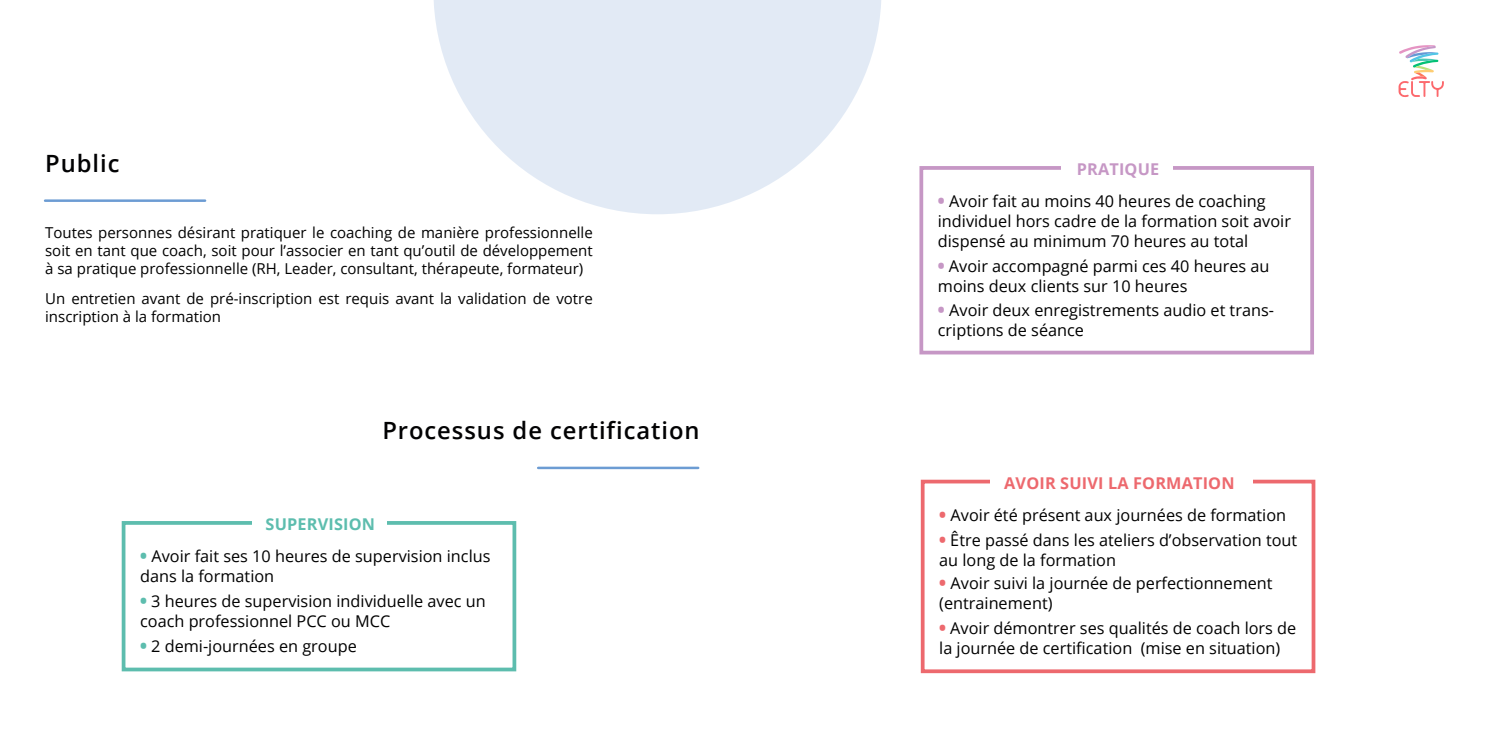
<style>
.page{position:relative;width:1489px;height:745px;background:#fff}
.page>*{position:absolute;margin:0;border:0;box-sizing:border-box;transform-origin:0 0}
.t1{font:600 23.75px "Open Sans";letter-spacing:.04em;color:#020203}
.t2{font:16.25px/20px "Open Sans";color:#000}
.t3{font:700 16.25px "Open Sans";letter-spacing:.01em;color:#ed696e}
.t4{font:700 16.25px "Open Sans";letter-spacing:.01em;color:#5dbdae}
.t5{font:700 16.25px "Open Sans";letter-spacing:.01em;color:#c697c5}
.t6{font:15px/18px "Open Sans";color:#000;text-align:justify}
.s1{font-weight:800;font-size:17.5px;color:#5dbdae}
.s2{font-weight:800;font-size:17.5px;color:#c697c5}
.s3{font-weight:800;font-size:17.5px;color:#ed696e}
</style>
<div class="page">
<svg style="left:1398px;top:45px;width:45px;height:52px"></svg>
<svg style="left:434px;top:0;width:447px;height:214px;fill:#e2eaf5"></svg>
<hr style="left:45px;top:199px;width:160px;height:3px;background:#6c9cd3">
<hr style="left:538px;top:466px;width:160px;height:3px;background:#6c9cd3">
<div style="left:122px;top:520px;width:394px;height:151px;border:4px solid #5dbdae"></div>
<div style="left:252px;top:509px;width:134px;height:30px;background:#fff"></div>
<div style="left:919px;top:166px;width:394px;height:188px;border:4px solid #c697c5"></div>
<div style="left:1061px;top:155px;width:111px;height:29px;background:#fff"></div>
<div style="left:920px;top:479px;width:395px;height:193px;border:4px solid #ed696e"></div>
<div style="left:990px;top:469px;width:262px;height:29px;background:#fff"></div>
<h1 class="t1" style="left:45px;top:147px;width:76px">Public</h1>
<p class="t6" style="left:45px;top:223px;width:549px">Toutes personnes désirant pratiquer le coaching de manière professionnelle soit en tant que coach, soit pour l’associer en tant qu’outil de développement à sa pratique professionnelle (RH, Leader, consultant, thérapeute, formateur)</p>
<p class="t6" style="left:45px;top:289px;width:549px">Un entretien avant de pré-inscription est requis avant la validation de votre inscription à la formation</p>
<h1 class="t1" style="left:382px;top:414px;width:319px">Processus de certification</h1>
<p class="t4" style="left:266px;top:512px;width:111px">SUPERVISION</p>
<p class="t2" style="left:140px;top:545px;width:352px"><span class="s1">•</span> Avoir fait ses 10 heures de supervision inclus dans la formation</p>
<p class="t2" style="left:140px;top:590px;width:347px"><span class="s1">•</span> 3 heures de supervision individuelle avec un coach professionnel PCC ou MCC</p>
<p class="t2" style="left:140px;top:635px;width:218px"><span class="s1">•</span> 2 demi-journées en groupe</p>
<p class="t5" style="left:1076px;top:157px;width:84px">PRATIQUE</p>
<p class="t2" style="left:937px;top:190px;width:354px"><span class="s2">•</span> Avoir fait au moins 40 heures de coaching individuel hors cadre de la formation soit avoir dispensé au minimum 70 heures au total</p>
<p class="t2" style="left:937px;top:255px;width:333px"><span class="s2">•</span> Avoir accompagné parmi ces 40 heures au moins deux clients sur 10 heures</p>
<p class="t2" style="left:937px;top:299px;width:337px"><span class="s2">•</span> Avoir deux enregistrements audio et trans&shy;criptions de séance</p>
<p class="t3" style="left:1004px;top:471px;width:232px">AVOIR SUIVI LA FORMATION</p>
<p class="t2" style="left:939px;top:504px;width:348px"><span class="s3">•</span> Avoir été présent aux journées de formation</p>
<p class="t2" style="left:939px;top:529px;width:359px"><span class="s3">•</span> Être passé dans les ateliers d’observation tout au long de la formation</p>
<p class="t2" style="left:939px;top:572px;width:335px"><span class="s3">•</span> Avoir suivi la journée de perfectionnement (entrainement)</p>
<p class="t2" style="left:939px;top:617px;width:358px"><span class="s3">•</span> Avoir démontrer ses qualités de coach lors de la journée de certification (mise en situation)</p>
</div>
